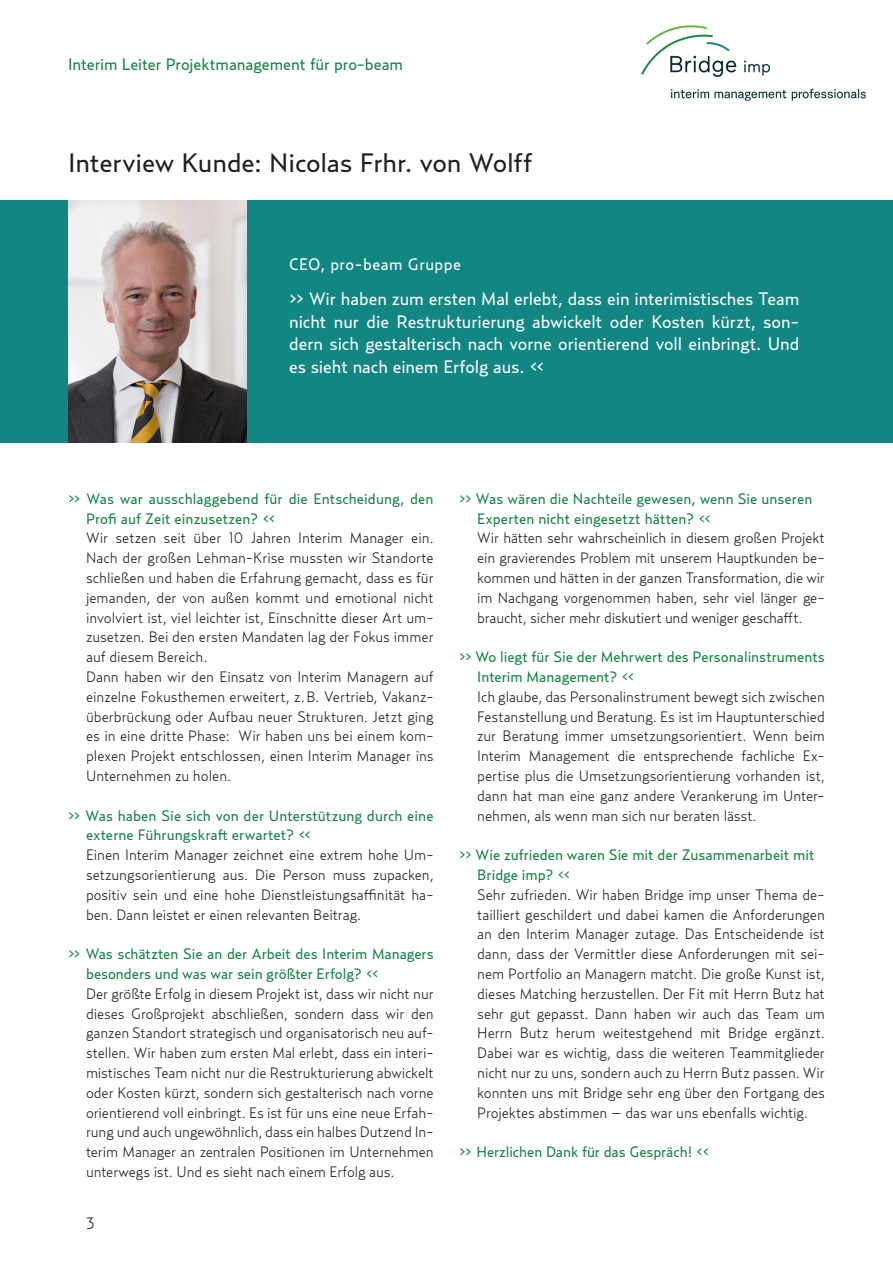
<style>
.page{position:relative;width:893px;height:1263px;background:#fff}
.page>*{position:absolute;margin:0;border:0;box-sizing:border-box;transform-origin:0 0}
.H4_2{font:26.4px "Relay";letter-spacing:-.01em;color:#231f20;scale:1.04 1}
.Kasten{font:18px/22.5px "Relay";letter-spacing:-.005em;color:#fff;text-align:justify}
.t1{font:16.5px "Relay";letter-spacing:-.005em;color:#148446}
.Kasten_H{font:16.5px "Relay";letter-spacing:.025em;color:#fff}
.t2{font:300 16.5px "Relay";color:#231f20}
.Antwort{font:300 15px/19.8px "Relay";letter-spacing:-.01em;color:#231f20;text-align:justify}
.Mengentext{font:300 15px/19.8px "Relay";color:#231f20;text-align:justify}
.Frage{font:15px/19.8px "Relay";color:#148446}
</style>
<div class="page">
<img style="left:641px;top:25px;width:225px;height:76px">
<div style="left:0;top:200px;width:893px;height:243px;background:#128683"></div>
<img style="left:68px;top:200px;width:179px;height:243px">
<p class="t1" style="left:68px;top:55px;width:336px">Interim Leiter Projektmanagement für pro-beam</p>
<p class="H4_2" style="left:68px;top:147px;width:448px">Interview Kunde: Nicolas Frhr. von Wolff</p>
<p class="Kasten_H" style="left:289px;top:254px;width:173px">CEO, pro-beam Gruppe</p>
<p class="Kasten" style="left:289px;top:287px;width:512px">&gt;&gt; Wir haben zum ersten Mal erlebt, dass ein interimistisches Team nicht nur die Restrukturierung abwickelt oder Kosten kürzt, son&shy;dern sich gestalterisch nach vorne orientierend voll einbringt. Und es sieht nach einem Erfolg aus. &lt;&lt;</p>
<p class="Frage" style="left:86px;top:488px;width:349px;text-indent:-18px">&gt;&gt; Was war ausschlaggebend für die Entscheidung, den<br>Profi auf Zeit einzusetzen? &lt;&lt;</p>
<p class="Mengentext" style="left:86px;top:528px;width:349px">Wir setzen seit über 10 Jahren Interim Manager ein.<br>Nach der großen Lehman-Krise mussten wir Standorte schließen und haben die Erfahrung gemacht, dass es für jemanden, der von außen kommt und emotional nicht involviert ist, viel leichter ist, Einschnitte dieser Art um&shy;zusetzen. Bei den ersten Mandaten lag der Fokus immer auf diesem Bereich.</p>
<p class="Mengentext" style="left:86px;top:666px;width:349px">Dann haben wir den Einsatz von Interim Managern auf einzelne Fokusthemen erweitert, z.B. Vertrieb, Vakanz&shy;überbrückung oder Aufbau neuer Strukturen. Jetzt ging es in eine dritte Phase: Wir haben uns bei einem kom&shy;plexen Projekt entschlossen, einen Interim Manager ins Unternehmen zu holen.</p>
<p class="Frage" style="left:86px;top:805px;width:349px;text-indent:-18px">&gt;&gt; Was haben Sie sich von der Unterstützung durch eine externe Führungskraft erwartet? &lt;&lt;</p>
<p class="Antwort" style="left:86px;top:845px;width:349px">Einen Interim Manager zeichnet eine extrem hohe Um&shy;setzungsorientierung aus. Die Person muss zupacken, positiv sein und eine hohe Dienstleistungsaffinität ha&shy;ben. Dann leistet er einen relevanten Beitrag.</p>
<p class="Frage" style="left:86px;top:944px;width:349px;text-indent:-18px">&gt;&gt; Was schätzten Sie an der Arbeit des Interim Managers besonders und was war sein größter Erfolg? &lt;&lt;</p>
<p class="Antwort" style="left:86px;top:983px;width:349px">Der größte Erfolg in diesem Projekt ist, dass wir nicht nur dieses Großprojekt abschließen, sondern dass wir den ganzen Standort strategisch und organisatorisch neu auf&shy;stellen. Wir haben zum ersten Mal erlebt, dass ein interi&shy;mistisches Team nicht nur die Restrukturierung abwickelt oder Kosten kürzt, sondern sich gestalterisch nach vorne orientierend voll einbringt. Es ist für uns eine neue Erfah&shy;rung und auch ungewöhnlich, dass ein halbes Dutzend In&shy;terim Manager an zentralen Positionen im Unternehmen unterwegs ist. Und es sieht nach einem Erfolg aus.</p>
<p class="t2" style="left:87px;top:1213px;width:10px">3</p>
<p class="Frage" style="left:477px;top:488px;width:337px;text-indent:-18px">&gt;&gt; Was wären die Nachteile gewesen, wenn Sie unseren<br>Experten nicht eingesetzt hätten? &lt;&lt;</p>
<p class="Antwort" style="left:477px;top:528px;width:349px">Wir hätten sehr wahrscheinlich in diesem großen Projekt ein gravierendes Problem mit unserem Hauptkunden be&shy;kommen und hätten in der ganzen Transformation, die wir im Nachgang vorgenommen haben, sehr viel länger ge&shy;braucht, sicher mehr diskutiert und weniger geschafft.</p>
<p class="Frage" style="left:477px;top:647px;width:349px;text-indent:-18px">&gt;&gt; Wo liegt für Sie der Mehrwert des Personalinstruments<br>Interim Management? &lt;&lt;</p>
<p class="Antwort" style="left:477px;top:686px;width:349px">Ich glaube, das Personalinstrument bewegt sich zwischen Festanstellung und Beratung. Es ist im Hauptunterschied zur Beratung immer umsetzungsorientiert. Wenn beim Interim Management die entsprechende fachliche Ex&shy;pertise plus die Umsetzungsorientierung vorhanden ist, dann hat man eine ganz andere Verankerung im Unter&shy;nehmen, als wenn man sich nur beraten lässt.</p>
<p class="Frage" style="left:477px;top:845px;width:339px;text-indent:-18px">&gt;&gt; Wie zufrieden waren Sie mit der Zusammenarbeit mit<br>Bridge imp? &lt;&lt;</p>
<p class="Antwort" style="left:477px;top:884px;width:349px">Sehr zufrieden. Wir haben Bridge imp unser Thema de&shy;tailliert geschildert und dabei kamen die Anforderungen an den Interim Manager zutage. Das Entscheidende ist dann, dass der Vermittler diese Anforderungen mit sei&shy;nem Portfolio an Managern matcht. Die große Kunst ist, dieses Matching herzustellen. Der Fit mit Herrn Butz hat sehr gut gepasst. Dann haben wir auch das Team um Herrn Butz herum weitestgehend mit Bridge ergänzt.<br>Dabei war es wichtig, dass die weiteren Teammitglieder nicht nur zu uns, sondern auch zu Herrn Butz passen. Wir konnten uns mit Bridge sehr eng über den Fortgang des Projektes abstimmen – das war uns ebenfalls wichtig.</p>
<p class="Frage" style="left:459px;top:1142px;width:251px">&gt;&gt; Herzlichen Dank für das Gespräch! &lt;&lt;</p>
</div>
